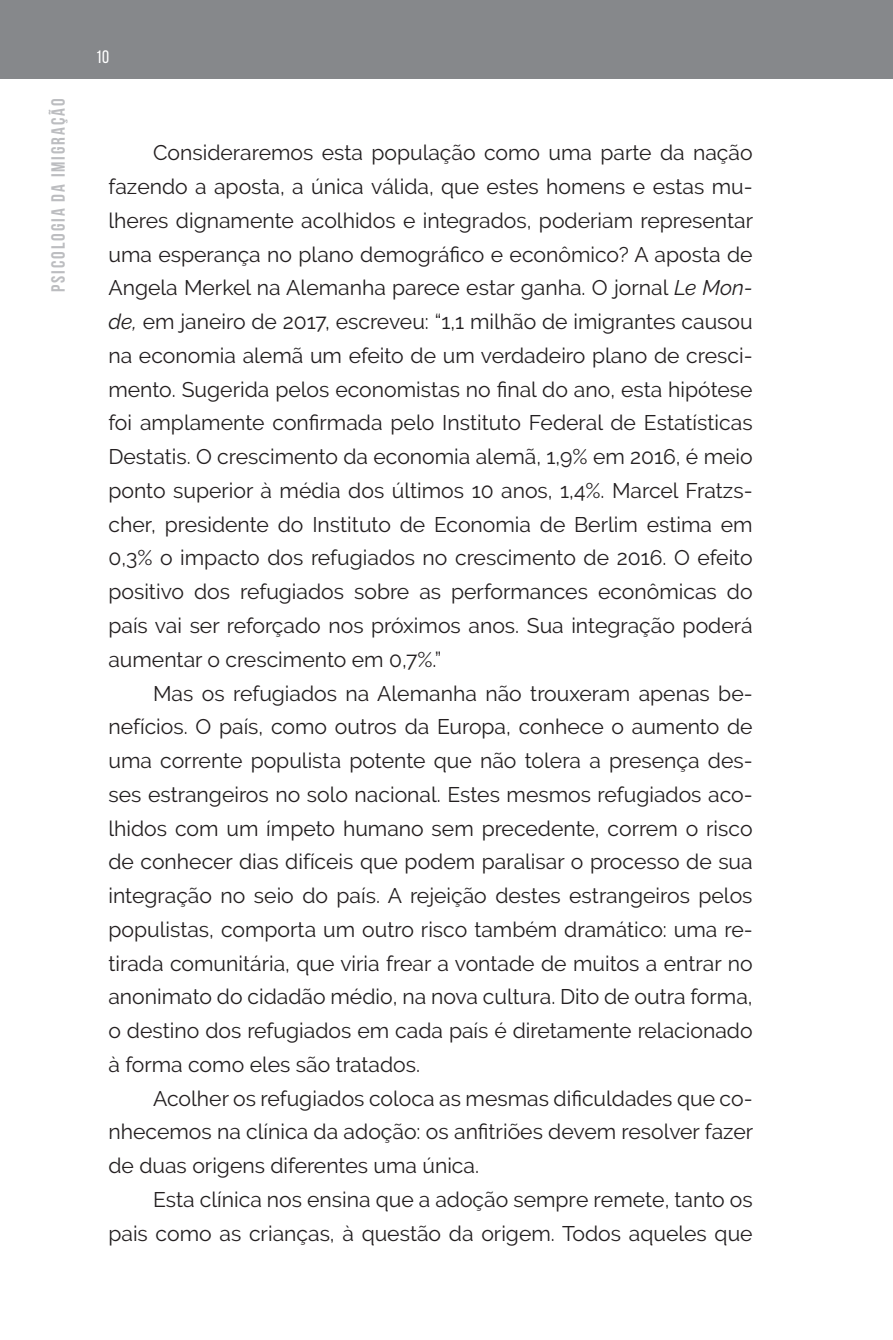
<style>
.page{position:relative;width:893px;height:1340px;background:#fff}
.page>*{position:absolute;margin:0;border:0;box-sizing:border-box;transform-origin:0 0}
.t1{font:21.15px/33.8px "Raleway";color:#231f20;text-align:justify}
.t2{font:700 19.12px "Bebas Neue";letter-spacing:.1em;color:#bcbdc0}
.t3{font:18px "Bebas Neue";color:#fff}
.s1{font-style:italic}
</style>
<div class="page">
<div style="left:0;top:0;width:893px;height:78px;background:#86888b"></div>
<p class="t2" style="left:48px;top:292px;width:194px;rotate:-90deg">psicologia da imigração</p>
<p class="t3" style="left:96px;top:47px;width:15px">10</p>
<p class="t1" style="left:108px;top:136px;width:646px;text-indent:45px">Consideraremos esta população como uma parte da nação fazendo a aposta, a única válida, que estes homens e estas mu&shy;lheres dignamente acolhidos e integrados, poderiam representar uma esperança no plano demográfico e econômico? A aposta de Angela Merkel na Alemanha parece estar ganha. O jornal <span class="s1">Le Mon&shy;de,</span> em janeiro de 2017, escreveu: “1,1 milhão de imigrantes causou na economia alemã um efeito de um verdadeiro plano de cresci&shy;mento. Sugerida pelos economistas no final do ano, esta hipótese foi amplamente confirmada pelo Instituto Federal de Estatísticas Destatis. O crescimento da economia alemã, 1,9% em 2016, é meio ponto superior à média dos últimos 10 anos, 1,4%. Marcel Fratzs&shy;cher, presidente do Instituto de Economia de Berlim estima em 0,3% o impacto dos refugiados no crescimento de 2016. O efeito positivo dos refugiados sobre as performances econômicas do país vai ser reforçado nos próximos anos. Sua integração poderá aumentar o crescimento em 0,7%.”</p>
<p class="t1" style="left:108px;top:676px;width:646px;text-indent:45px">Mas os refugiados na Alemanha não trouxeram apenas be&shy;nefícios. O país, como outros da Europa, conhece o aumento de uma corrente populista potente que não tolera a presença des&shy;ses estrangeiros no solo nacional. Estes mesmos refugiados aco&shy;lhidos com um ímpeto humano sem precedente, correm o risco de conhecer dias difíceis que podem paralisar o processo de sua integração no seio do país. A rejeição destes estrangeiros pelos populistas, comporta um outro risco também dramático: uma re&shy;tirada comunitária, que viria frear a vontade de muitos a entrar no anonimato do cidadão médio, na nova cultura. Dito de outra forma, o destino dos refugiados em cada país é diretamente relacionado à forma como eles são tratados.</p>
<p class="t1" style="left:108px;top:1081px;width:646px;text-indent:45px">Acolher os refugiados coloca as mesmas dificuldades que co&shy;nhecemos na clínica da adoção: os anfitriões devem resolver fazer de duas origens diferentes uma única.</p>
<p class="t1" style="left:108px;top:1182px;width:646px;text-align:right">Esta clínica nos ensina que a adoção sempre remete, tanto os pais como as crianças, à questão da origem. Todos aqueles que</p>
</div>
